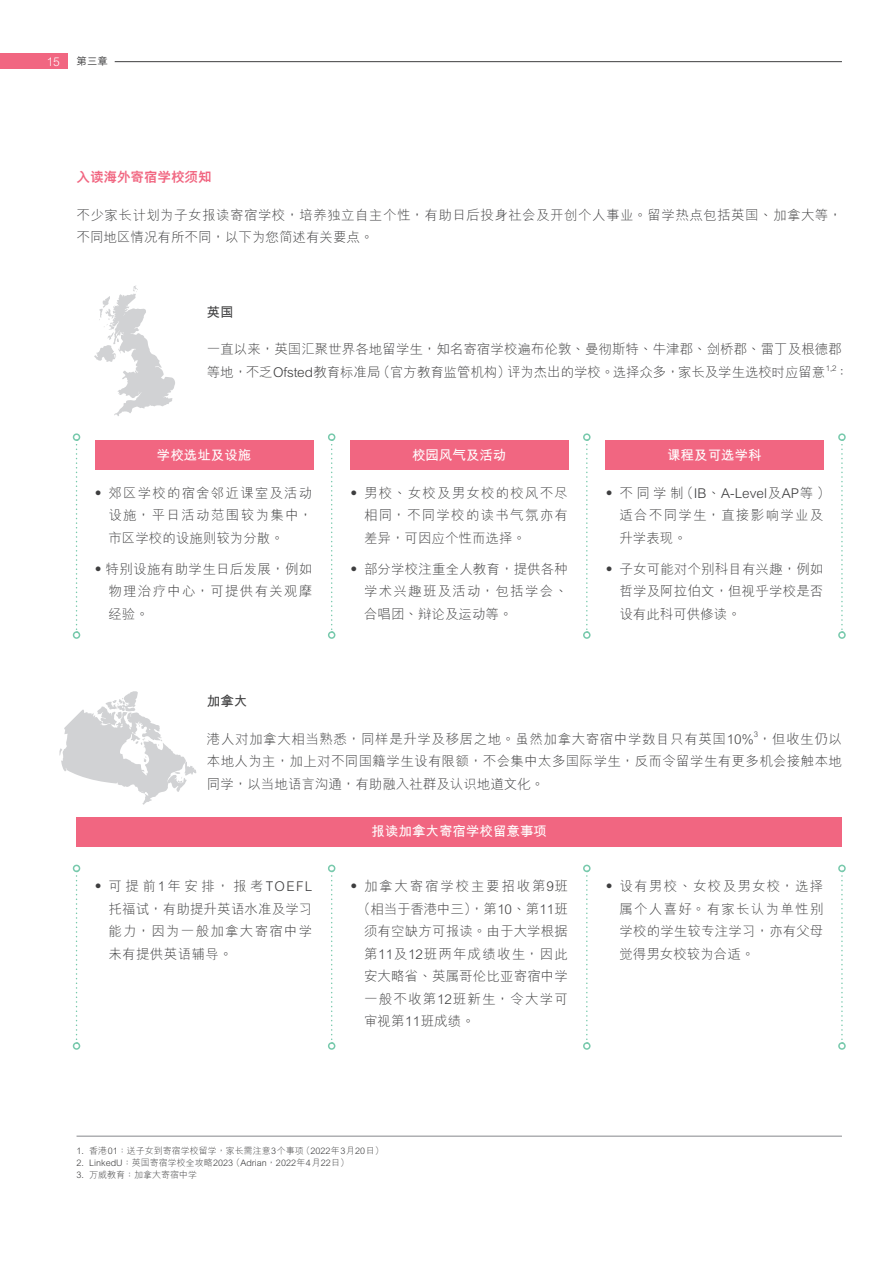
<style>
.page{position:relative;width:893px;height:1263px;background:#fff}
.page>*{position:absolute;margin:0;border:0;box-sizing:border-box;transform-origin:0 0}
.t1{font:300 13.5px/22.5px "M Hei PR Cfor HSBC";letter-spacing:.025em;color:#3e3e3f;text-align:justify}
.t2{font:300 13.5px/22.5px "M Hei PR Cfor HSBC";color:#3e3e3f}
.t3{font:300 13.5px "M Hei PR Cfor HSBC";letter-spacing:.045em;color:#3e3e3f}
.t4{font:300 13.5px/22.5px "M Hei PR Cfor HSBC";letter-spacing:.07em;color:#3e3e3f}
.t5{font:700 13.5px "M Hei PR Cfor HSBC";color:#fff}
.t6{font:300 13.5px "M Hei PR Cfor HSBC";letter-spacing:-.015em;color:#3e3e3f}
.t7{font:300 13.5px "M Hei PR Cfor HSBC";letter-spacing:.085em;color:#3e3e3f}
.t8{font:300 13.5px "M Hei PR Cfor HSBC";letter-spacing:.13em;color:#3e3e3f}
.t9{font:300 13.5px "M Hei PR Cfor HSBC";letter-spacing:.09em;color:#3e3e3f}
.t10{font:800 13.5px "M Hei PR Cfor HSBC";color:#f16681}
.t11{font:700 13.5px "M Hei PR Cfor HSBC";color:#3e3e3f}
.t12{font:300 13.5px "M Hei H Kfor HSBC";color:#3e3e3f}
.t13{font:300 12px "M Hei H Kfor HSBC";color:#fff}
.t14{font:500 10.5px "M Hei PR Cfor HSBC";color:#3e3e3f}
.t15{font:300 9px "M Hei PR Cfor HSBC";color:#3e3e3f}
.t16{font:300 7.8px "M Hei PR Cfor HSBC";color:#3e3e3f}
.s1{font-family:"M Hei H Kfor HSBC"}
</style>
<div class="page">
<div style="left:0;top:53px;width:68px;height:16px;background:#f16681"></div>
<hr style="left:115px;top:61px;width:727px;height:1px;background:#3e3e3f">
<svg style="left:59px;top:691px;width:137px;height:114px"></svg>
<svg style="left:94px;top:285px;width:81px;height:131px"></svg>
<div style="left:95px;top:440px;width:218px;height:30px;background:#f16681"></div>
<div style="left:350px;top:440px;width:218px;height:30px;background:#f16681"></div>
<div style="left:77px;top:817px;width:765px;height:30px;background:#f16681"></div>
<div style="left:605px;top:440px;width:218px;height:30px;background:#f16681"></div>
<svg style="left:331px;top:444px;width:2px;height:186px"></svg>
<div style="left:328px;top:433px;width:7px;height:8px;border:2px solid #77c9ac;border-radius:50%"></div>
<div style="left:328px;top:631px;width:7px;height:8px;border:2px solid #77c9ac;border-radius:50%"></div>
<svg style="left:331px;top:872px;width:2px;height:168px"></svg>
<div style="left:328px;top:865px;width:7px;height:7px;border:2px solid #77c9ac;border-radius:50%"></div>
<div style="left:328px;top:1042px;width:7px;height:8px;border:2px solid #77c9ac;border-radius:50%"></div>
<svg style="left:76px;top:444px;width:2px;height:186px"></svg>
<div style="left:73px;top:433px;width:7px;height:8px;border:2px solid #77c9ac;border-radius:50%"></div>
<div style="left:73px;top:631px;width:7px;height:8px;border:2px solid #77c9ac;border-radius:50%"></div>
<svg style="left:76px;top:872px;width:2px;height:168px"></svg>
<div style="left:73px;top:865px;width:7px;height:7px;border:2px solid #77c9ac;border-radius:50%"></div>
<div style="left:73px;top:1042px;width:7px;height:8px;border:2px solid #77c9ac;border-radius:50%"></div>
<svg style="left:841px;top:444px;width:2px;height:186px"></svg>
<div style="left:838px;top:433px;width:8px;height:8px;border:2px solid #77c9ac;border-radius:50%"></div>
<div style="left:838px;top:631px;width:8px;height:8px;border:2px solid #77c9ac;border-radius:50%"></div>
<svg style="left:841px;top:872px;width:2px;height:168px"></svg>
<div style="left:838px;top:865px;width:8px;height:7px;border:2px solid #77c9ac;border-radius:50%"></div>
<div style="left:838px;top:1042px;width:8px;height:8px;border:2px solid #77c9ac;border-radius:50%"></div>
<svg style="left:586px;top:444px;width:2px;height:186px"></svg>
<div style="left:583px;top:433px;width:8px;height:8px;border:2px solid #77c9ac;border-radius:50%"></div>
<div style="left:583px;top:631px;width:8px;height:8px;border:2px solid #77c9ac;border-radius:50%"></div>
<svg style="left:586px;top:872px;width:2px;height:168px"></svg>
<div style="left:583px;top:865px;width:8px;height:7px;border:2px solid #77c9ac;border-radius:50%"></div>
<div style="left:583px;top:1042px;width:8px;height:8px;border:2px solid #77c9ac;border-radius:50%"></div>
<hr style="left:77px;top:1135px;width:765px;height:2px;background:#939598">
<p class="t13" style="left:47px;top:55px;width:14px">15</p>
<p class="t14" style="left:77px;top:56px;width:33px">第三章</p>
<p class="t10" style="left:77px;top:169px;width:137px">入读海外寄宿学校须知</p>
<p class="t1" style="left:77px;top:204px;width:767px">不少家长计划为子女报读寄宿学校<span class="s1">，</span>培养独立自主个性<span class="s1">，</span>有助日后投身社会及开创个人事业<span class="s1">。</span>留学热点包括英国丶加拿大等<span class="s1">，</span>不同地区情况有所不同<span class="s1">，</span>以下为您简述有关要点<span class="s1">。</span></p>
<p class="t11" style="left:207px;top:305px;width:28px">英国</p>
<p class="t2" style="left:207px;top:339px;width:636px">一直以来<span class="s1">，</span>英国汇聚世界各地留学生<span class="s1">，</span>知名寄宿学校遍布伦敦丶曼彻斯特丶牛津郡丶剑桥郡丶雷丁及根德郡等地<span class="s1">，</span>不乏Ofsted教育标准局（官方教育监管机构）评为杰出的学校<span class="s1">。</span>选择众多<span class="s1">，</span>家长及学生选校时应留意</p>
<p class="t16" style="left:826px;top:364px;width:12px">1,2</p>
<p class="t12" style="left:835px;top:365px;width:15px">：</p>
<p class="t5" style="left:157px;top:447px;width:96px">学校选址及设施</p>
<p class="t5" style="left:412px;top:447px;width:96px">校园风气及活动</p>
<p class="t5" style="left:667px;top:447px;width:96px">课程及可选学科</p>
<p class="t1" style="left:108px;top:482px;width:205px;text-indent:-17px"><span class="s1">•</span> 郊区学校的宿舍邻近课室及活动设施<span class="s1">，</span>平日活动范围较为集中<span class="s1">，</span>市区学校的设施则较为分散<span class="s1">。</span></p>
<p class="t1" style="left:108px;top:558px;width:206px;text-indent:-17px"><span class="s1">•</span>特别设施有助学生日后发展<span class="s1">，</span>例如物理治疗中心<span class="s1">，</span>可提供有关观摩经验<span class="s1">。</span></p>
<p class="t1" style="left:364px;top:482px;width:206px;text-indent:-17px"><span class="s1">•</span> 男校丶女校及男女校的校风不尽相同<span class="s1">，</span>不同学校的读书气氛亦有差异<span class="s1">，</span>可因应个性而选择<span class="s1">。</span></p>
<p class="t1" style="left:364px;top:558px;width:206px;text-indent:-17px"><span class="s1">•</span> 部分学校注重全人教育<span class="s1">，</span>提供各种学术兴趣班及活动<span class="s1">，</span>包括学会丶合唱团丶辩论及运动等<span class="s1">。</span></p>
<p class="t4" style="left:619px;top:482px;width:212px;text-indent:-17px"><span class="s1">•</span> 不同学制（IB丶A-Level及AP等）适合不同学生<span class="s1">，</span>直接影响学业及升学表现<span class="s1">。</span></p>
<p class="t1" style="left:619px;top:558px;width:205px;text-indent:-17px"><span class="s1">•</span> 子女可能对个别科目有兴趣<span class="s1">，</span>例如哲学及阿拉伯文<span class="s1">，</span>但视乎学校是否设有此科可供修读<span class="s1">。</span></p>
<p class="t11" style="left:207px;top:694px;width:42px">加拿大</p>
<p class="t3" style="left:207px;top:732px;width:636px">港人对加拿大相当熟悉<span class="s1">，</span>同样是升学及移居之地<span class="s1">。</span>虽然加拿大寄宿中学数目只有英国10% <span class="s1">，</span>但收生仍以</p>
<p class="t16" style="left:754px;top:730px;width:6px">3</p>
<p class="t1" style="left:207px;top:750px;width:637px">本地人为主<span class="s1">，</span>加上对不同国籍学生设有限额<span class="s1">，</span>不会集中太多国际学生<span class="s1">，</span>反而令留学生有更多机会接触本地同学<span class="s1">，</span>以当地语言沟通<span class="s1">，</span>有助融入社群及认识地道文化<span class="s1">。</span></p>
<p class="t5" style="left:371px;top:824px;width:177px">报读加拿大寄宿学校留意事项</p>
<p class="t1" style="left:108px;top:875px;width:206px;text-indent:-17px"><span class="s1">•</span> 可提前1年安排<span class="s1">，</span>报考TOEFL托福试<span class="s1">，</span>有助提升英语水准及学习能力<span class="s1">，</span>因为一般加拿大寄宿中学未有提供英语辅导<span class="s1">。</span></p>
<p class="t8" style="left:347px;top:879px;width:222px"><span class="s1">•</span> 加拿大寄宿学校主要招收第9班</p>
<p class="t6" style="left:357px;top:902px;width:212px">（相当于香港中三）<span class="s1">，</span>第10丶第11班</p>
<p class="t1" style="left:364px;top:920px;width:205px">须有空缺方可报读<span class="s1">。</span>由于大学根据</p>
<p class="t7" style="left:364px;top:947px;width:205px">第11及12班两年成绩收生<span class="s1">，</span>因此</p>
<p class="t1" style="left:364px;top:965px;width:206px">安大略省丶英属哥伦比亚寄宿中学</p>
<p class="t9" style="left:364px;top:992px;width:205px">一般不收第12班新生<span class="s1">，</span>令大学可</p>
<p class="t2" style="left:364px;top:1010px;width:112px">审视第11班成绩<span class="s1">。</span></p>
<p class="t1" style="left:619px;top:875px;width:205px;text-indent:-17px"><span class="s1">•</span> 设有男校丶女校及男女校<span class="s1">，</span>选择属个人喜好<span class="s1">。</span>有家长认为单性别学校的学生较专注学习<span class="s1">，</span>亦有父母觉得男女校较为合适<span class="s1">。</span></p>
<p class="t15" style="left:77px;top:1146px;width:309px">1. 香港01<span class="s1">：</span>送子女到寄宿学校留学<span class="s1">，</span>家长需注意3个事项（2022年3月20日）</p>
<p class="t15" style="left:77px;top:1158px;width:274px">2. LinkedU<span class="s1">：</span>英国寄宿学校全攻略2023（Adrian<span class="s1">，</span>2022年4月22日）</p>
<p class="t15" style="left:77px;top:1170px;width:122px">3. 万威教育<span class="s1">：</span>加拿大寄宿中学</p>
</div>
